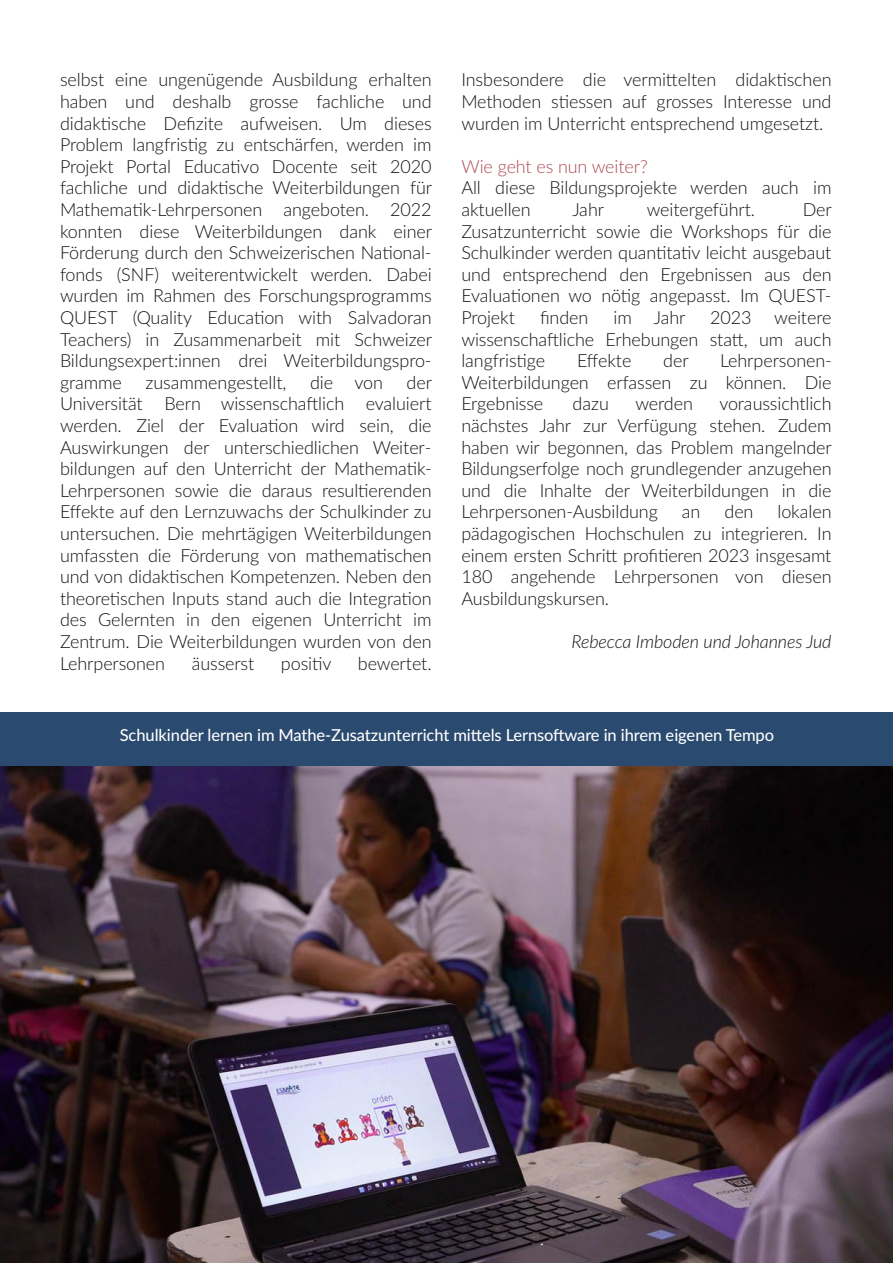
<style>
.page{position:relative;width:893px;height:1263px;background:#fff}
.page>*{position:absolute;margin:0;border:0;box-sizing:border-box;transform-origin:0 0}
.t1{font:300 18px/21.6px "Lato";letter-spacing:-.005em;color:#121211;text-align:justify}
.t2{font:italic 300 18px "Lato";letter-spacing:-.01em;color:#121211}
.t3{font:300 18px "Lato";letter-spacing:-.005em;color:#ad4b58}
.t4{font:500 16.5px "Lato";letter-spacing:-.005em;color:#fff}
</style>
<div class="page">
<img style="left:0;top:765px;width:893px;height:498px">
<div style="left:0;top:712px;width:893px;height:53px;background:#2b4a6f"></div>
<p class="t1" style="left:60px;top:70px;width:374px">selbst eine ungenügende Ausbildung erhalten haben und deshalb grosse fachliche und didaktische Defizite aufweisen. Um dieses Problem langfristig zu entschärfen, werden im Projekt Portal Educativo Docente seit 2020 fachliche und didaktische Weiterbildungen für Mathematik‐Lehrpersonen angeboten. 2022 konnten diese Weiterbildungen dank einer Förderung durch den Schweizerischen National‐ fonds (SNF) weiterentwickelt werden. Dabei wurden im Rahmen des Forschungsprogramms QUEST (Quality Education with Salvadoran Teachers) in Zusammenarbeit mit Schweizer Bildungsexpert:innen drei Weiterbildungspro‐ gramme</p>
<p class="t1" style="left:60px;top:373px;width:374px;text-indent:347px">der Universität Bern wissenschaftlich evaluiert werden. Ziel der Evaluation wird sein, die Auswirkungen der unterschiedlichen Weiter‐ bildungen auf den Unterricht der Mathematik‐ Lehrpersonen sowie die daraus resultierenden Effekte auf den Lernzuwachs der Schulkinder zu untersuchen. Die mehrtägigen Weiterbildungen umfassten die Förderung von mathematischen und von didaktischen Kompetenzen. Neben den theoretischen Inputs stand auch die Integration des Gelernten in den eigenen Unterricht im Zentrum. Die Weiterbildungen wurden von den Lehrpersonen</p>
<p class="t1" style="left:146px;top:373px;width:142px">zusammengestellt,</p>
<p class="t1" style="left:310px;top:373px;width:75px">die von</p>
<p class="t1" style="left:192px;top:653px;width:64px">äusserst</p>
<p class="t1" style="left:281px;top:653px;width:52px">positiv</p>
<p class="t1" style="left:358px;top:653px;width:75px">bewertet.</p>
<p class="t1" style="left:461px;top:70px;width:372px">Insbesondere die vermittelten didaktischen Methoden stiessen auf grosses Interesse und wurden im Unterricht entsprechend umgesetzt.</p>
<p class="t3" style="left:461px;top:158px;width:188px">Wie geht es nun weiter?</p>
<p class="t1" style="left:461px;top:178px;width:372px">All diese Bildungsprojekte werden auch im aktuellen</p>
<p class="t1" style="left:572px;top:200px;width:33px">Jahr</p>
<p class="t1" style="left:647px;top:200px;width:110px">weitergeführt.</p>
<p class="t1" style="left:461px;top:200px;width:372px;text-indent:341px">Der Zusatzunterricht sowie die Workshops für die Schulkinder werden quantitativ leicht ausgebaut und entsprechend den Ergebnissen aus den Evaluationen wo nötig angepasst. Im QUEST‐ Projekt</p>
<p class="t1" style="left:540px;top:308px;width:50px">finden</p>
<p class="t1" style="left:613px;top:308px;width:73px">im Jahr</p>
<p class="t1" style="left:710px;top:308px;width:43px">2023</p>
<p class="t1" style="left:461px;top:308px;width:372px;text-indent:313px">weitere wissenschaftliche Erhebungen statt, um auch langfristige</p>
<p class="t1" style="left:461px;top:351px;width:372px;text-indent:259px">Lehrpersonen‐ Weiterbildungen erfassen zu können. Die Ergebnisse</p>
<p class="t1" style="left:577px;top:351px;width:56px">Effekte</p>
<p class="t1" style="left:663px;top:351px;width:27px">der</p>
<p class="t1" style="left:461px;top:394px;width:372px;text-indent:258px">voraussichtlich nächstes Jahr zur Verfügung stehen. Zudem haben wir begonnen, das Problem mangelnder Bildungserfolge noch grundlegender anzugehen und die Inhalte der Weiterbildungen in die Lehrpersonen‐Ausbildung</p>
<p class="t1" style="left:573px;top:394px;width:38px">dazu</p>
<p class="t1" style="left:635px;top:394px;width:59px">werden</p>
<p class="t1" style="left:461px;top:502px;width:372px;text-indent:316px">lokalen pädagogischen Hochschulen zu integrieren. In einem ersten Schritt profitieren 2023 insgesamt 180 angehende Lehrpersonen von diesen Ausbildungskursen.</p>
<p class="t2" style="left:572px;top:634px;width:261px">Rebecca Imboden und Johannes Jud</p>
<p class="t1" style="left:682px;top:502px;width:20px">an</p>
<p class="t1" style="left:724px;top:502px;width:31px">den</p>
<p class="t4" style="left:120px;top:728px;width:656px">Schulkinder lernen im Mathe‐Zusatzunterricht mittels Lernsoftware in ihrem eigenen Tempo</p>
</div>
